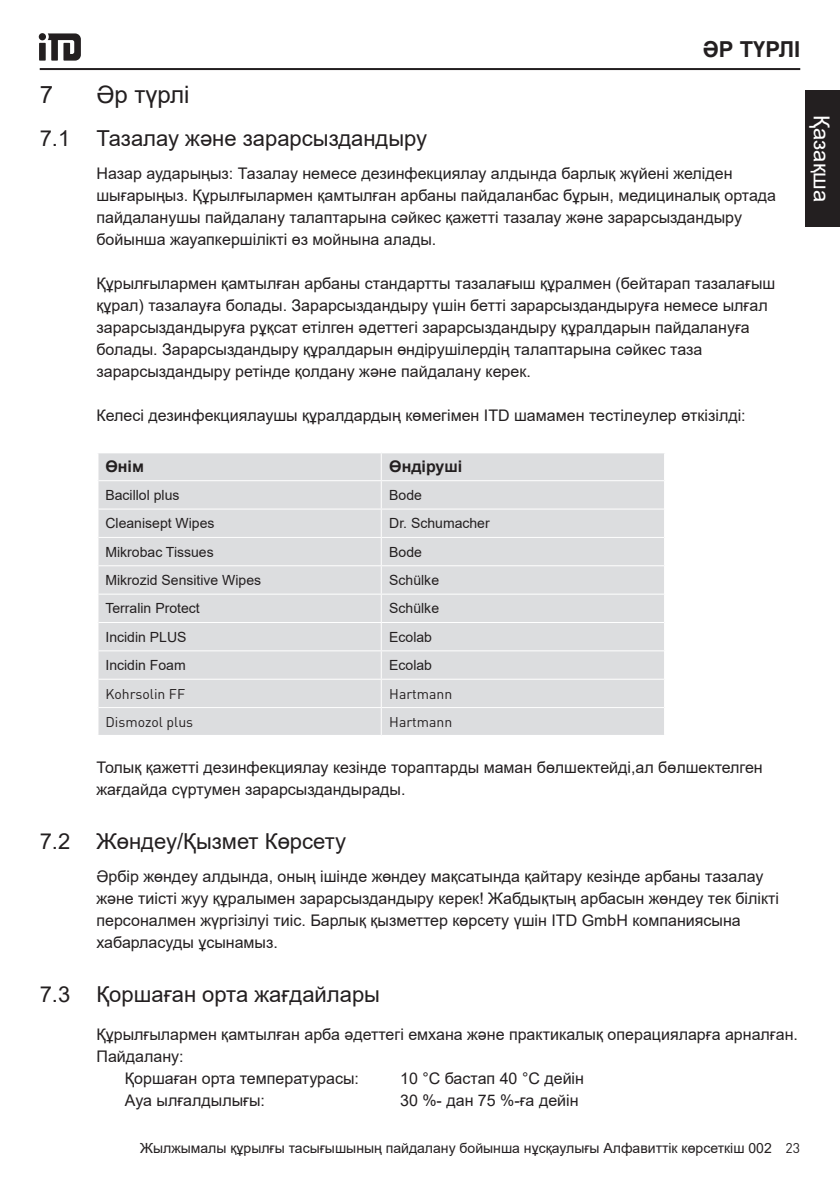
<style>
.page{position:relative;width:840px;height:1191px;background:#fff}
.page>*{position:absolute;margin:0;border:0;box-sizing:border-box;transform-origin:0 0}
.t1{font:24px "Arial";color:#231f20}
.t2{font:22px "Arial";color:#231f20}
.t3{font:22px "Arial";color:#fff}
.t4{font:700 22px "Arial";color:#231f20}
.t5{font:16px/22px "Arial";color:#231f20}
.t6{font:700 16px "Arial";color:#231f20}
.t7{font:14px "Arial";color:#231f20}
.t8{font:14px "DINOT";color:#231f20}
</style>
<div class="page">
<hr style="left:40px;top:68px;width:759px;height:2px;background:#231f20">
<div style="left:805px;top:91px;width:34px;height:136px;background:#231f20"></div>
<svg style="left:39px;top:33px;width:42px;height:28px"></svg>
<div style="left:98px;top:453px;width:565px;height:282px;background:#dcdddf"></div>
<hr style="left:381px;top:480px;width:282px;height:1px;background:#fff">
<hr style="left:381px;top:508px;width:282px;height:1px;background:#fff">
<hr style="left:381px;top:537px;width:282px;height:1px;background:#fff">
<hr style="left:381px;top:565px;width:282px;height:1px;background:#fff">
<hr style="left:381px;top:593px;width:282px;height:1px;background:#fff">
<hr style="left:381px;top:622px;width:282px;height:1px;background:#fff">
<hr style="left:381px;top:650px;width:282px;height:1px;background:#fff">
<hr style="left:381px;top:678px;width:282px;height:1px;background:#fff">
<hr style="left:381px;top:707px;width:282px;height:1px;background:#fff">
<hr style="left:98px;top:480px;width:283px;height:1px;background:#fff">
<hr style="left:98px;top:508px;width:283px;height:1px;background:#fff">
<hr style="left:98px;top:537px;width:283px;height:1px;background:#fff">
<hr style="left:98px;top:565px;width:283px;height:1px;background:#fff">
<hr style="left:98px;top:593px;width:283px;height:1px;background:#fff">
<hr style="left:98px;top:622px;width:283px;height:1px;background:#fff">
<hr style="left:98px;top:650px;width:283px;height:1px;background:#fff">
<hr style="left:98px;top:678px;width:283px;height:1px;background:#fff">
<hr style="left:98px;top:707px;width:283px;height:1px;background:#fff">
<svg style="left:380px;top:453px;width:1px;height:282px"></svg>
<h2 class="t4" style="left:702px;top:34px;width:99px">ӘР ТҮРЛІ</h2>
<h1 class="t1" style="left:40px;top:78px;width:15px">7</h1>
<h1 class="t1" style="left:96px;top:78px;width:94px">Әр түрлі</h1>
<h2 class="t2" style="left:40px;top:123px;width:389px">7.1 Тазалау және зарарсыздандыру</h2>
<p class="t5" style="left:96px;top:162px;width:680px">Назар аударыңыз: Тазалау немесе дезинфекциялау алдында барлық жүйені желіден шығарыңыз. Құрылғылармен қамтылған арбаны пайдаланбас бұрын, медициналық ортада пайдаланушы пайдалану талаптарына сәйкес қажетті тазалау және зарарсыздандыру бойынша жауапкершілікті өз мойнына алады.</p>
<p class="t5" style="left:96px;top:272px;width:680px">Құрылғылармен қамтылған арбаны стандартты тазалағыш құралмен (бейтарап тазалағыш құрал) тазалауға болады. Зарарсыздандыру үшін бетті зарарсыздандыруға немесе ылғал зарарсыздандыруға рұқсат етілген әдеттегі зарарсыздандыру құралдарын пайдалануға болады. Зарарсыздандыру құралдарын өндірушілердің талаптарына сәйкес таза зарарсыздандыру ретінде қолдану және пайдалану керек.</p>
<p class="t5" style="left:96px;top:404px;width:650px">Келесі дезинфекциялаушы құралдардың көмегімен ITD шамамен тестілеулер өткізілді:</p>
<p class="t6" style="left:105px;top:455px;width:40px">Өнім</p>
<p class="t6" style="left:389px;top:455px;width:74px">Өндіруші</p>
<p class="t7" style="left:105px;top:485px;width:75px">Bacillol plus</p>
<p class="t7" style="left:389px;top:485px;width:34px">Bode</p>
<p class="t7" style="left:105px;top:514px;width:110px">Cleanisept Wipes</p>
<p class="t7" style="left:389px;top:514px;width:102px">Dr. Schumacher</p>
<p class="t7" style="left:105px;top:542px;width:110px">Mikrobac Tissues</p>
<p class="t7" style="left:389px;top:542px;width:34px">Bode</p>
<p class="t7" style="left:105px;top:570px;width:157px">Mikrozid Sensitive Wipes</p>
<p class="t7" style="left:389px;top:570px;width:51px">Schülke</p>
<p class="t7" style="left:105px;top:599px;width:96px">Terralin Protect</p>
<p class="t7" style="left:389px;top:599px;width:51px">Schülke</p>
<p class="t7" style="left:105px;top:627px;width:82px">Incidin PLUS</p>
<p class="t7" style="left:389px;top:627px;width:44px">Ecolab</p>
<p class="t7" style="left:105px;top:655px;width:82px">Incidin Foam</p>
<p class="t7" style="left:389px;top:655px;width:44px">Ecolab</p>
<p class="t8" style="left:105px;top:683px;width:81px">Kohrsolin FF</p>
<p class="t8" style="left:389px;top:683px;width:65px">Hartmann</p>
<p class="t8" style="left:105px;top:711px;width:89px">Dismozol plus</p>
<p class="t8" style="left:389px;top:711px;width:65px">Hartmann</p>
<p class="t5" style="left:96px;top:756px;width:667px">Толық қажетті дезинфекциялау кезінде тораптарды маман бөлшектейді,ал бөлшектелген жағдайда сүртумен зарарсыздандырады.</p>
<h2 class="t2" style="left:40px;top:826px;width:307px">7.2 Жөндеу/Қызмет Көрсету</h2>
<p class="t5" style="left:96px;top:865px;width:683px">Әрбір жөндеу алдында, оның ішінде жөндеу мақсатында қайтару кезінде арбаны тазалау және тиісті жуу құралымен зарарсыздандыру керек! Жабдықтың арбасын жөндеу тек білікті персоналмен жүргізілуі тиіс. Барлық қызметтер көрсету үшін ITD GmbH компаниясына хабарласуды ұсынамыз.</p>
<h2 class="t2" style="left:40px;top:979px;width:341px">7.3 Қоршаған орта жағдайлары</h2>
<p class="t5" style="left:96px;top:1023px;width:702px">Құрылғылармен қамтылған арба әдеттегі емхана және практикалық операцияларға арналған.</p>
<p class="t5" style="left:96px;top:1045px;width:89px">Пайдалану:</p>
<p class="t5" style="left:125px;top:1067px;width:235px">Қоршаған орта температурасы:</p>
<p class="t5" style="left:400px;top:1067px;width:185px">10 °C бастап 40 °C дейін</p>
<p class="t5" style="left:125px;top:1089px;width:142px">Ауа ылғалдылығы:</p>
<p class="t5" style="left:400px;top:1089px;width:180px">30 %- дан 75 %-ға дейін</p>
<h2 class="t3" style="left:836px;top:115px;width:88px;rotate:90deg">Қазақша</h2>
<p class="t7" style="left:140px;top:1138px;width:632px">Жылжымалы құрылғы тасығышының пайдалану бойынша нұсқаулығы Алфавиттік көрсеткіш 002</p>
<p class="t8" style="left:785px;top:1137px;width:16px">23</p>
</div>
